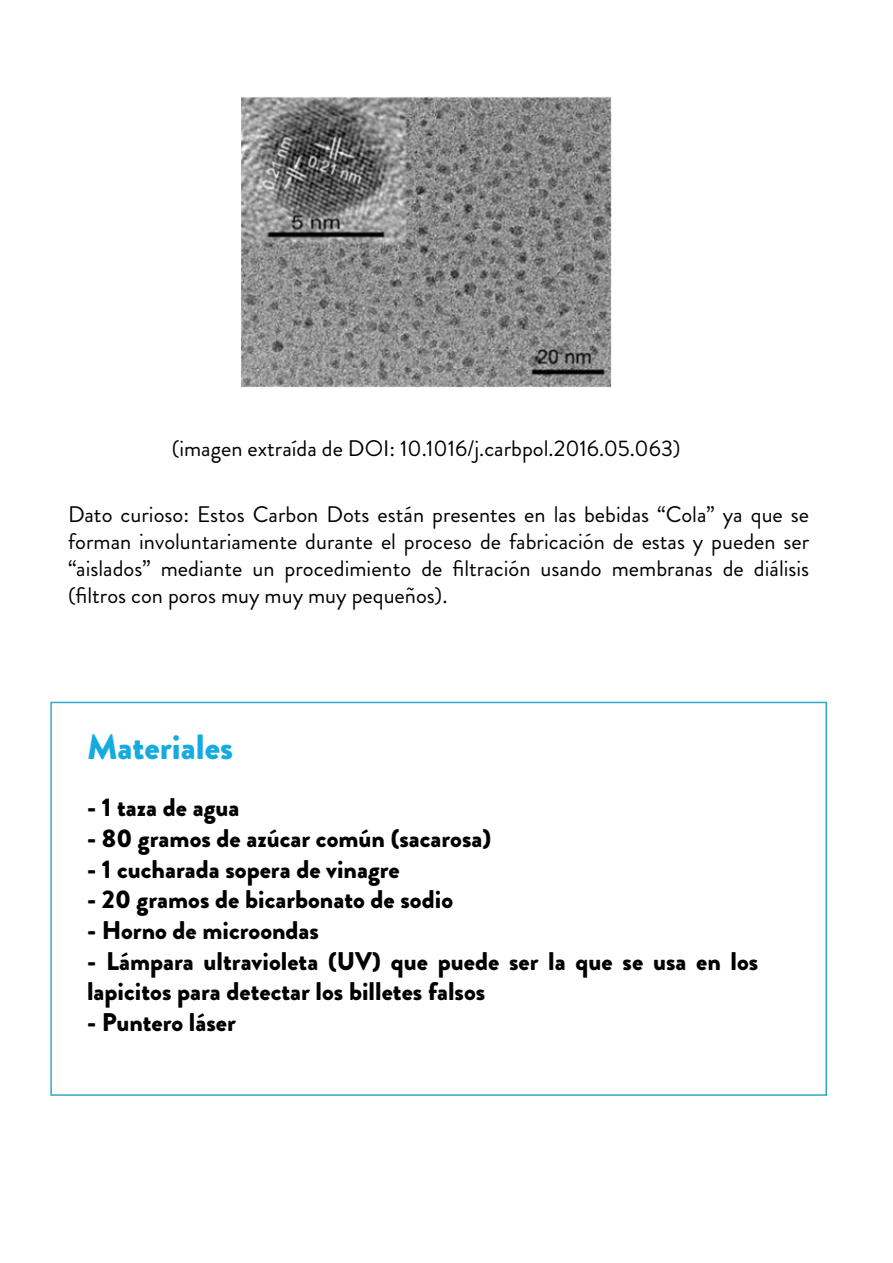
<style>
.page{position:relative;width:893px;height:1263px;background:#fff}
.page>*{position:absolute;margin:0;border:0;box-sizing:border-box;transform-origin:0 0}
.t1{font:900 34.95px "Brandon Grotesque";color:#15abe0}
.t2{font:900 25.5px/30.6px "Brandon Grotesque";color:#000}
.t3{font:22.5px/27px "Brandon Grotesque";color:#000;text-align:justify}
</style>
<div class="page">
<div style="left:50px;top:702px;width:777px;height:394px;border:2px solid #2dabc7"></div>
<img style="left:241px;top:96px;width:370px;height:292px">
<p class="t3" style="left:172px;top:435px;width:510px">(imagen extraída de DOI: 10.1016/j.carbpol.2016.05.063)</p>
<p class="t3" style="left:68px;top:501px;width:743px">Dato curioso: Estos Carbon Dots están presentes en las bebidas “Cola” ya que se forman involuntariamente durante el proceso de fabricación de estas y pueden ser “aislados” mediante un procedimiento de filtración usando membranas de diálisis (filtros con poros muy muy muy pequeños).</p>
<h1 class="t1" style="left:87px;top:722px;width:148px">Materiales</h1>
<p class="t2" style="left:87px;top:793px;width:154px">- 1 taza de agua</p>
<p class="t2" style="left:87px;top:823px;width:406px">- 80 gramos de azúcar común (sacarosa)</p>
<p class="t2" style="left:87px;top:854px;width:314px">- 1 cucharada sopera de vinagre</p>
<p class="t2" style="left:87px;top:884px;width:367px">- 20 gramos de bicarbonato de sodio</p>
<p class="t2" style="left:87px;top:915px;width:233px">- Horno de microondas</p>
<p class="t2" style="left:87px;top:946px;width:673px">- Lámpara ultravioleta (UV) que puede ser la que se usa en los lapicitos para detectar los billetes falsos</p>
<p class="t2" style="left:87px;top:1007px;width:150px">- Puntero láser</p>
</div>
